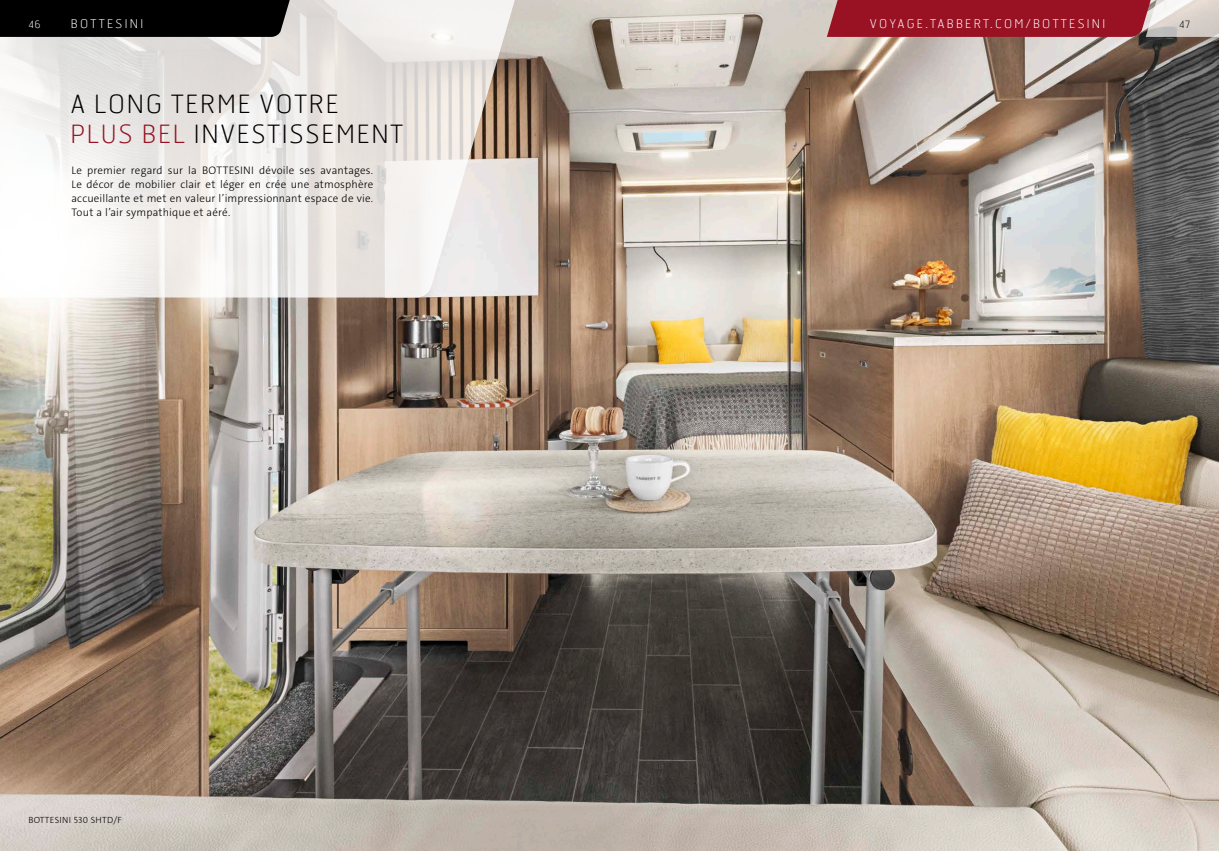
<style>
.page{position:relative;width:1219px;height:851px;background:#fff}
.page>*{position:absolute;margin:0;border:0;box-sizing:border-box;transform-origin:0 0}
.t1{font:100 25px/30px "Hermes FB";letter-spacing:.07em;color:#000}
.t2{font:100 12px "Hermes FB";letter-spacing:.19em;color:#fff}
.t3{font:300 11px/14px "The Sans C4 s";letter-spacing:.015em;color:#000;text-align:justify}
.t4{font:100 10px "Hermes FB";color:#fff}
.t5{font:100 10px "Hermes FB";color:#000}
.t6{font:300 9px "The Sans C4 s";letter-spacing:.03em;color:#000}
.s1{color:#981223}
</style>
<div class="page">
<img style="left:0;top:0;width:1219px;height:850px">
<svg style="left:0;top:0;width:517px;height:297px"></svg>
<div style="left:0;top:0;width:292px;height:37px;background:#000"></div>
<svg style="left:827px;top:0;width:392px;height:37px;background:#a53945"></svg>
<p class="t4" style="left:28px;top:18px;width:14px">46</p>
<p class="t2" style="left:71px;top:16px;width:74px">BOTTESINI</p>
<p class="t2" style="left:870px;top:16px;width:237px">VOYAGE.TABBERT.COM/BOTTESINI</p>
<p class="t5" style="left:1179px;top:18px;width:13px">47</p>
<h1 class="t1" style="left:71px;top:88px;width:334px">A LONG TERME VOTRE<br><span class="s1">PLUS BEL</span> INVESTISSEMENT</h1>
<p class="t3" style="left:71px;top:163px;width:303px">Le premier regard sur la BOTTESINI dévoile ses avantages.<br>Le décor de mobilier clair et léger en crée une atmosphère accueillante et met en valeur l’impressionnant espace de vie.<br>Tout a l’air sympathique et aéré.</p>
<p class="t6" style="left:28px;top:813px;width:95px">BOTTESINI 530 SHTD/F</p>
</div>
